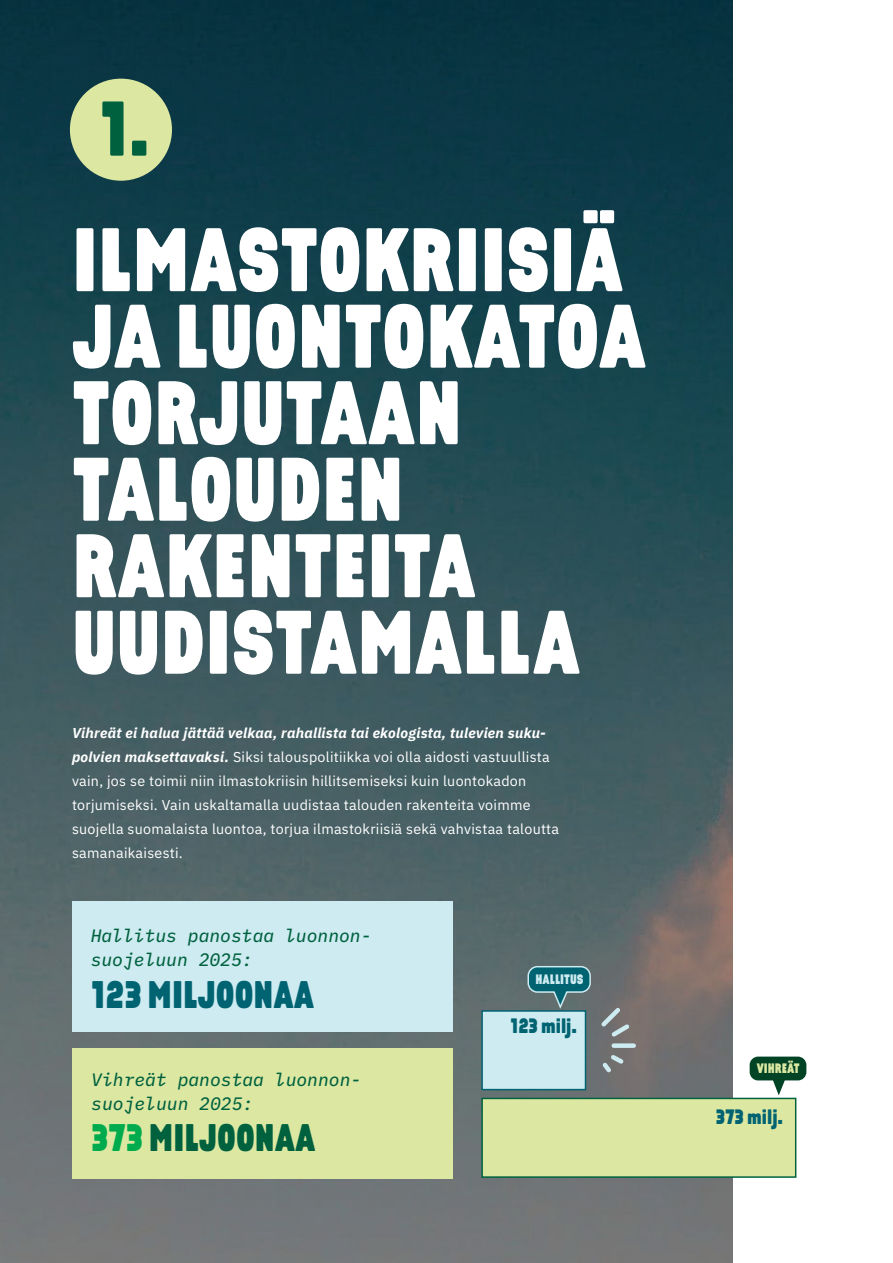
<style>
.page{position:relative;width:893px;height:1263px;background:#fff}
.page>*{position:absolute;margin:0;border:0;box-sizing:border-box;transform-origin:0 0}
.t1{font:90px/76.5px "Krana Fat A";color:#fff}
.t2{font:77.4px "Krana Fat A";color:#00613f}
.t3{font:38.4px "Krana Fat A";color:#006372}
.t4{font:38.4px "Krana Fat A";color:#00613f}
.t5{font:20.85px "Krana Fat A";color:#006372}
.t6{font:italic 18px/24px "IBM Plex Mono Text";color:#00613f}
.t7{font:14.25px/24px "IBM Plex Sans";letter-spacing:.02em;color:#fff}
.t8{font:13.8px "Krana Fat A";color:#cdebf0}
.t9{font:13.8px "Krana Fat A";color:#dce8a2}
.s1{font-weight:700;font-style:italic}
.s2{color:#00ab4d}
</style>
<div class="page">
<img style="left:0;top:0;width:733px;height:1263px">
<div style="left:70px;top:79px;width:102px;height:102px;background:#dce8a2;border-radius:50%"></div>
<div style="left:73px;top:1048px;width:380px;height:131px;background:#dce8a2"></div>
<div style="left:72px;top:901px;width:381px;height:131px;background:#cdebf0"></div>
<div style="left:481px;top:1098px;width:315px;height:80px;background:#dce8a2;border:2px solid #00613f"></div>
<div style="left:481px;top:1010px;width:105px;height:80px;background:#cdebf0;border:2px solid #006372"></div>
<div style="left:614px;top:1043px;width:20px;height:5px;background:#cdebf0"></div>
<svg style="left:599px;top:1051px;width:28px;height:25px"></svg>
<svg style="left:527px;top:965px;width:106px;height:75px"></svg>
<svg style="left:750px;top:1056px;width:56px;height:39px"></svg>
<h2 class="t2" style="left:100px;top:77px;width:51px">1.</h2>
<h1 class="t1" style="left:72px;top:221px;width:576px">ILMASTOKRIISIÄ<br>JA LUONTOKATOA<br>TORJUTAAN<br>TALOUDEN<br>RAKENTEITA<br>UUDISTAMALLA</h1>
<p class="t7" style="left:72px;top:720px;width:489px"><span class="s1">Vihreät ei halua jättää velkaa, rahallista tai ekologista, tulevien suku&shy;polvien maksettavaksi.</span> Siksi talouspolitiikka voi olla aidosti vastuullista vain, jos se toimii niin ilmastokriisin hillitsemiseksi kuin luontokadon torjumiseksi. Vain uskaltamalla uudistaa talouden rakenteita voimme suojella suomalaista luontoa, torjua ilmastokriisiä sekä vahvistaa taloutta samanaikaisesti.</p>
<p class="t6" style="left:91px;top:922px;width:282px">Hallitus panostaa luonnon&shy;suojeluun 2025:</p>
<h3 class="t3" style="left:91px;top:969px;width:225px">123 MILJOONAA</h3>
<p class="t6" style="left:91px;top:1066px;width:272px">Vihreät panostaa luonnon&shy;suojeluun 2025:</p>
<h3 class="t4" style="left:91px;top:1112px;width:226px"><span class="s2">373</span>MILJOONAA</h3>
<p class="t8" style="left:535px;top:970px;width:50px">HALLITUS</p>
<h3 class="t5" style="left:510px;top:1012px;width:68px">123 milj.</h3>
<p class="t9" style="left:757px;top:1059px;width:45px">VIHREÄT</p>
<h3 class="t5" style="left:716px;top:1102px;width:69px">373 milj.</h3>
</div>
